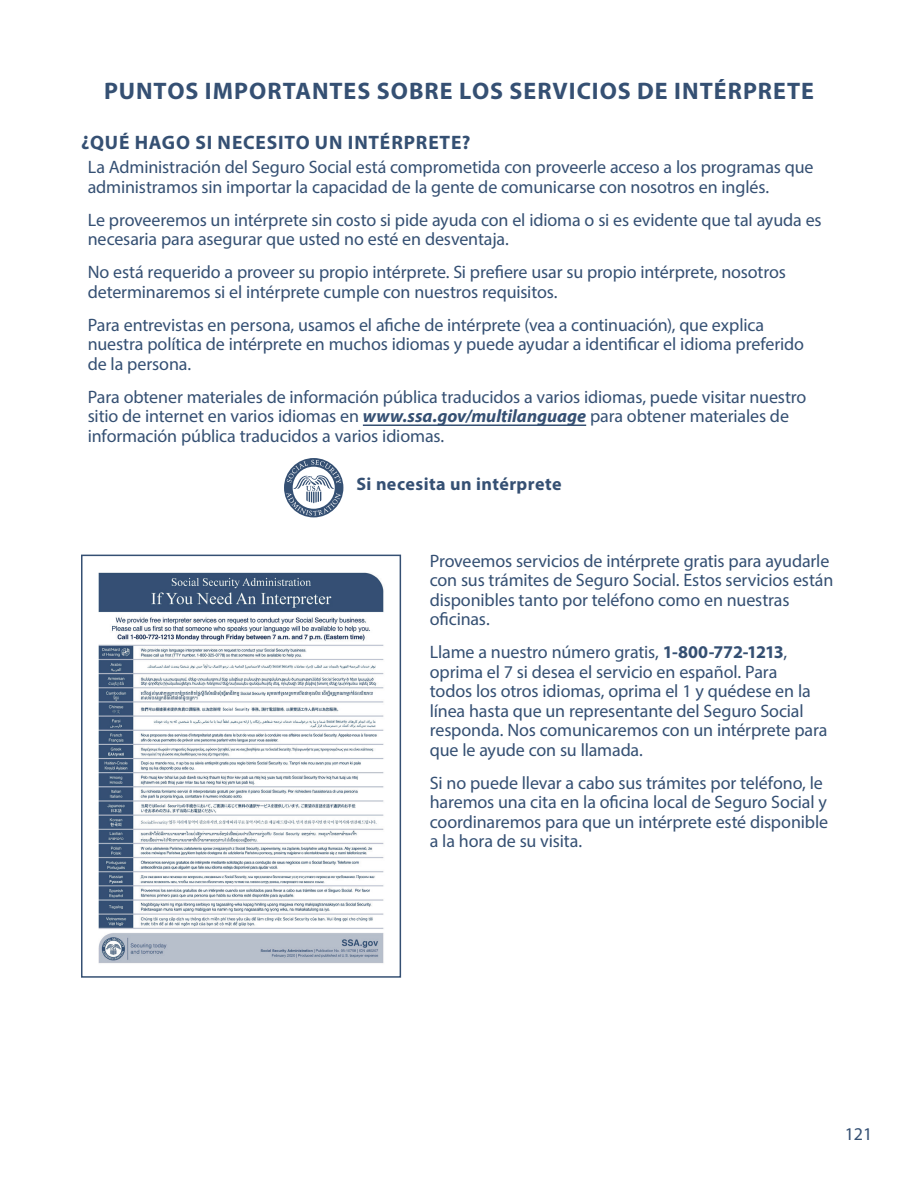
<style>
.page{position:relative;width:918px;height:1188px;background:#fff}
.page>*{position:absolute;margin:0;border:0;box-sizing:border-box;transform-origin:0 0}
.t1{font:700 24px "Myriad Pro";letter-spacing:.04em;color:#355073}
.t2{font:700 19.5px "Myriad Pro";letter-spacing:.04em;color:#355073}
.t3{font:18px/19.5px "Myriad Pro";letter-spacing:-.01em;color:#355073}
.t4{font:700 18px "Myriad Pro";letter-spacing:.025em;color:#355073}
.s1{font-weight:700;font-style:italic}
.s2{font-weight:700}
</style>
<div class="page">
<hr style="left:363px;top:424px;width:223px;height:2px;background:#355073">
<svg style="left:284px;top:458px;width:59px;height:59px"></svg>
<svg style="left:286px;top:460px;width:55px;height:56px"></svg>
<img style="left:98px;top:572px;width:286px;height:392px">
<div style="left:81px;top:555px;width:320px;height:423px;border:2px solid #355073"></div>
<h1 class="t1" style="left:104px;top:75px;width:711px">PUNTOS IMPORTANTES SOBRE LOS SERVICIOS DE INTÉRPRETE</h1>
<h2 class="t2" style="left:81px;top:130px;width:391px">¿QUÉ HAGO SI NECESITO UN INTÉRPRETE?</h2>
<p class="t3" style="left:88px;top:157px;width:727px">La Administración del Seguro Social está comprometida con proveerle acceso a los programas que administramos sin importar la capacidad de la gente de comunicarse con nosotros en inglés.</p>
<p class="t3" style="left:88px;top:210px;width:735px">Le proveeremos un intérprete sin costo si pide ayuda con el idioma o si es evidente que tal ayuda es necesaria para asegurar que usted no esté en desventaja.</p>
<p class="t3" style="left:88px;top:262px;width:700px">No está requerido a proveer su propio intérprete. Si prefiere usar su propio intérprete, nosotros determinaremos si el intérprete cumple con nuestros requisitos.</p>
<p class="t3" style="left:88px;top:315px;width:718px">Para entrevistas en persona, usamos el afiche de intérprete (vea a continuación), que explica nuestra política de intérprete en muchos idiomas y puede ayudar a identificar el idioma preferido de la persona.</p>
<p class="t3" style="left:88px;top:387px;width:720px">Para obtener materiales de información pública traducidos a varios idiomas, puede visitar nuestro sitio de internet en varios idiomas en <span class="s1">www.ssa.gov/multilanguage</span> para obtener materiales de información pública traducidos a varios idiomas.</p>
<p class="t4" style="left:356px;top:472px;width:207px">Si necesita un intérprete</p>
<p class="t3" style="left:430px;top:551px;width:405px">Proveemos servicios de intérprete gratis para ayudarle con sus trámites de Seguro Social. Estos servicios están disponibles tanto por teléfono como en nuestras oficinas.</p>
<p class="t3" style="left:430px;top:642px;width:399px">Llame a nuestro número gratis, <span class="s2">1-800-772-1213</span>, oprima el 7 si desea el servicio en español. Para<br>todos los otros idiomas, oprima el 1 y quédese en la línea hasta que un representante del Seguro Social responda. Nos comunicaremos con un intérprete para que le ayude con su llamada.</p>
<p class="t3" style="left:430px;top:773px;width:400px">Si no puede llevar a cabo sus trámites por teléfono, le haremos una cita en la oficina local de Seguro Social y coordinaremos para que un intérprete esté disponible a la hora de su visita.</p>
<p class="t3" style="left:845px;top:1124px;width:29px">121</p>
</div>
